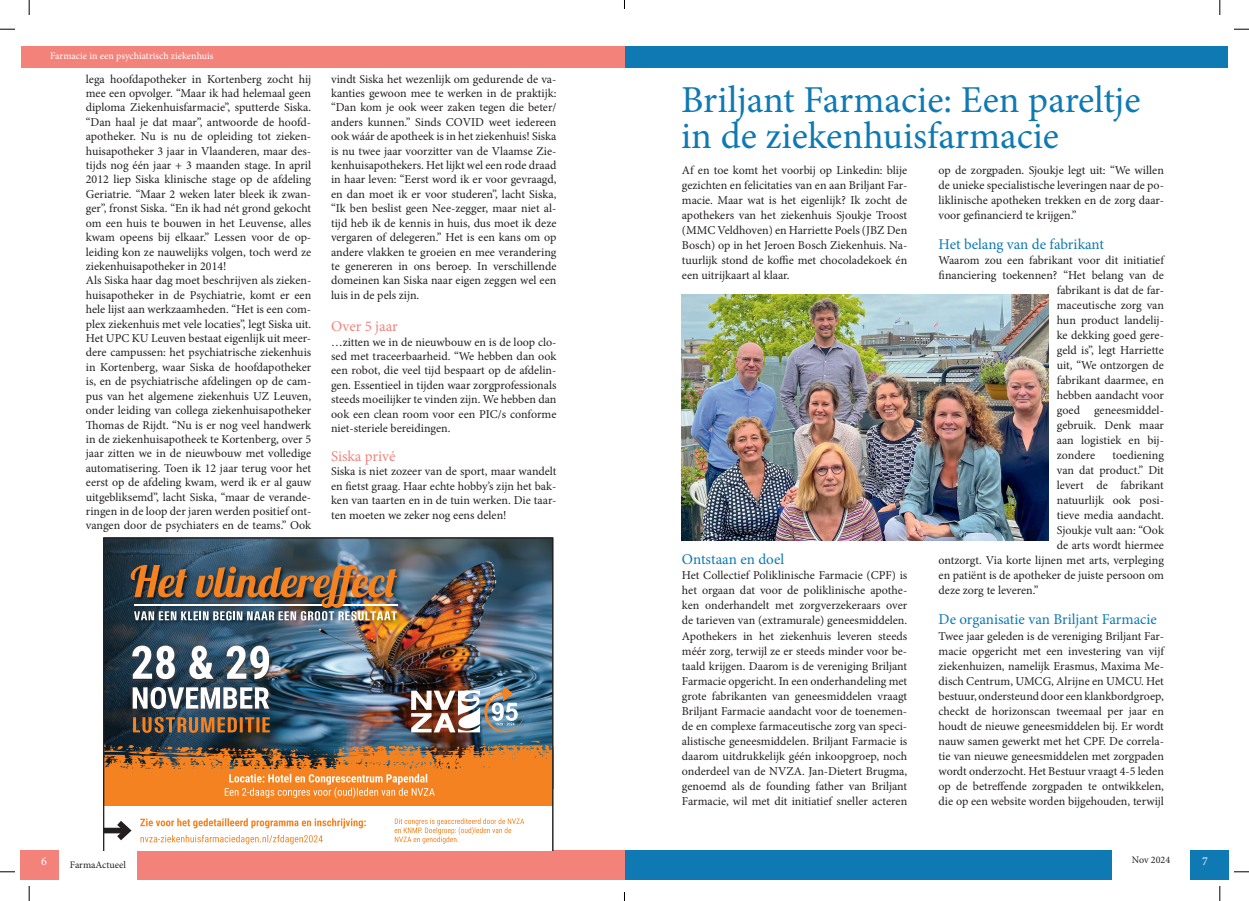
<style>
.page{position:relative;width:1249px;height:901px;background:#fff}
.page>*{position:absolute;margin:0;border:0;box-sizing:border-box;transform-origin:0 0}
.t1{font:38px/36px "Minion Pro";color:#0e79b3}
.t2{font:15px "Minion Pro";color:#0e79b3}
.t3{font:15px "Minion Pro";letter-spacing:-.005em;color:#f3827a}
.t4{font:12px/14.4px "Minion Pro";color:#231f20;text-align:justify}
.t5{font:12px "Minion Pro";color:#fff}
.t6{font:10px "Minion Pro";color:#fff}
.t7{font:10px "Minion Pro";color:#231f20}
</style>
<div class="page">
<div style="left:624px;top:850px;width:488px;height:30px;background:#0e79b3"></div>
<div style="left:137px;top:850px;width:487px;height:30px;background:#f3827a"></div>
<div style="left:1190px;top:850px;width:38px;height:30px;background:#0e79b3"></div>
<div style="left:21px;top:850px;width:38px;height:30px;background:#f3827a"></div>
<div style="left:624px;top:47px;width:604px;height:21px;background:#0e79b3"></div>
<div style="left:21px;top:47px;width:603px;height:21px;background:#f3827a"></div>
<img style="left:103px;top:537px;width:450px;height:313px">
<img style="left:682px;top:294px;width:366px;height:246px">
<svg style="left:0;top:29px;width:15px;height:1px"></svg>
<svg style="left:1234px;top:29px;width:15px;height:1px"></svg>
<svg style="left:0;top:871px;width:15px;height:1px"></svg>
<svg style="left:1234px;top:871px;width:15px;height:1px"></svg>
<svg style="left:29px;top:0;width:1px;height:15px"></svg>
<svg style="left:29px;top:886px;width:1px;height:14px"></svg>
<svg style="left:1219px;top:0;width:2px;height:15px"></svg>
<svg style="left:1219px;top:886px;width:2px;height:14px"></svg>
<p class="t6" style="left:50px;top:49px;width:165px">Farmacie in een psychiatrisch ziekenhuis</p>
<p class="t4" style="left:86px;top:72px;width:227px;text-align:left">lega hoofdapotheker in Kortenberg zocht hij mee een opvolger. “Maar ik had helemaal geen diploma Ziekenhuisfarmacie”, sputterde Siska. “Dan haal je dat maar”, antwoorde de hoofd&shy;apotheker. Nu is nu de opleiding tot zieken&shy;huisapotheker 3 jaar in Vlaanderen, maar des&shy;tijds nog één jaar + 3 maanden stage. In april 2012 liep Siska klinische stage op de afdeling Geriatrie. “Maar 2 weken later bleek ik zwan&shy;ger”, fronst Siska. “En ik had nét grond gekocht om een huis te bouwen in het Leuvense, alles kwam opeens bij elkaar.” Lessen voor de op&shy;leiding kon ze nauwelijks volgen, toch werd ze ziekenhuisapotheker in 2014!<br>Als Siska haar dag moet beschrijven als zieken&shy;huisapotheker in de Psychiatrie, komt er een hele lijst aan werkzaamheden. “Het is een com&shy;plex ziekenhuis met vele locaties”, legt Siska uit.<br>Het UPC KU Leuven bestaat eigenlijk uit meer&shy;dere campussen: het psychiatrische ziekenhuis in Kortenberg, waar Siska de hoofdapotheker is, en de psychiatrische afdelingen op de cam&shy;pus van het algemene ziekenhuis UZ Leuven, onder leiding van collega ziekenhuisapotheker Thomas de Rijdt. “Nu is er nog veel handwerk in de ziekenhuisapotheek te Kortenberg, over 5 jaar zitten we in de nieuwbouw met volledige automatisering. Toen ik 12 jaar terug voor het eerst op de afdeling kwam, werd ik er al gauw uitgebliksemd”, lacht Siska, “maar de verande&shy;ringen in de loop der jaren werden positief ont&shy;vangen door de psychiaters en de teams.” Ook</p>
<p class="t4" style="left:331px;top:72px;width:227px">vindt Siska het wezenlijk om gedurende de va&shy;kanties gewoon mee te werken in de praktijk: “Dan kom je ook weer zaken tegen die beter/ anders kunnen.” Sinds COVID weet iedereen ook wáár de apotheek is in het ziekenhuis! Siska is nu twee jaar voorzitter van de Vlaamse Zie&shy;kenhuisapothekers. Het lijkt wel een rode draad in haar leven: “Eerst word ik er voor gevraagd, en dan moet ik er voor studeren”, lacht Siska, “Ik ben beslist geen Nee-zegger, maar niet al&shy;tijd heb ik de kennis in huis, dus moet ik deze vergaren of delegeren.” Het is een kans om op andere vlakken te groeien en mee verandering te genereren in ons beroep. In verschillende domeinen kan Siska naar eigen zeggen wel een luis in de pels zijn.</p>
<p class="t3" style="left:331px;top:316px;width:68px">Over 5 jaar</p>
<p class="t4" style="left:331px;top:334px;width:227px">…zitten we in de nieuwbouw en is de loop clo&shy;sed met traceerbaarheid. “We hebben dan ook een robot, die veel tijd bespaart op de afdelin&shy;gen. Essentieel in tijden waar zorgprofessionals steeds moeilijker te vinden zijn. We hebben dan ook een clean room voor een PIC/s conforme niet-steriele bereidingen.</p>
<p class="t3" style="left:331px;top:446px;width:66px">Siska privé</p>
<p class="t4" style="left:331px;top:464px;width:227px">Siska is niet zozeer van de sport, maar wandelt en fietst graag. Haar echte hobby’s zijn het bak&shy;ken van taarten en in de tuin werken. Die taar&shy;ten moeten we zeker nog eens delen!</p>
<h1 class="t1" style="left:681px;top:82px;width:461px">Briljant Farmacie: Een pareltje in de ziekenhuisfarmacie</h1>
<p class="t4" style="left:682px;top:163px;width:227px;line-height:15px">Af en toe komt het voorbij op Linkedin: blije gezichten en felicitaties van en aan Briljant Far&shy;macie. Maar wat is het eigenlijk? Ik zocht de apothekers van het ziekenhuis Sjoukje Troost (MMC Veldhoven) en Harriette Poels (JBZ Den Bosch) op in het Jeroen Bosch Ziekenhuis. Na&shy;tuurlijk stond de koffie met chocoladekoek én een uitrijkaart al klaar.</p>
<p class="t2" style="left:682px;top:549px;width:104px">Ontstaan en doel</p>
<p class="t4" style="left:682px;top:568px;width:227px;line-height:15px">Het Collectief Poliklinische Farmacie (CPF) is het orgaan dat voor de poliklinische apothe&shy;ken onderhandelt met zorgverzekeraars over de tarieven van (extramurale) geneesmiddelen.<br>Apothekers in het ziekenhuis leveren steeds méér zorg, terwijl ze er steeds minder voor be&shy;taald krijgen. Daarom is de vereniging Briljant Farmacie opgericht. In een onderhandeling met grote fabrikanten van geneesmiddelen vraagt Briljant Farmacie aandacht voor de toenemen&shy;de en complexe farmaceutische zorg van speci&shy;alistische geneesmiddelen. Briljant Farmacie is daarom uitdrukkelijk géén inkoopgroep, noch onderdeel van de NVZA. Jan-Dietert Brugma, genoemd als de founding father van Briljant Farmacie, wil met dit initiatief sneller acteren</p>
<p class="t4" style="left:939px;top:163px;width:227px;line-height:15px">op de zorgpaden. Sjoukje legt uit: “We willen de unieke specialistische leveringen naar de po&shy;liklinische apotheken trekken en de zorg daar&shy;voor gefinancierd te krijgen.”</p>
<p class="t2" style="left:939px;top:234px;width:167px">Het belang van de fabrikant</p>
<p class="t4" style="left:939px;top:253px;width:227px">Waarom zou een fabrikant voor dit initiatief</p>
<p class="t4" style="left:939px;top:268px;width:227px">financiering toekennen? “Het belang van de</p>
<p class="t4" style="left:1057px;top:283px;width:109px">fabrikant is dat de far-</p>
<p class="t4" style="left:1057px;top:298px;width:109px">maceutische zorg van</p>
<p class="t4" style="left:1057px;top:313px;width:109px">hun product landelij-</p>
<p class="t4" style="left:1057px;top:328px;width:109px">ke dekking goed gere-</p>
<p class="t4" style="left:1057px;top:343px;width:109px">geld is”, legt Harriette</p>
<p class="t4" style="left:1057px;top:358px;width:109px">uit, “We ontzorgen de</p>
<p class="t4" style="left:1057px;top:373px;width:109px">fabrikant daarmee, en</p>
<p class="t4" style="left:1057px;top:388px;width:109px">hebben aandacht voor</p>
<p class="t4" style="left:1057px;top:403px;width:109px">goed geneesmiddel-</p>
<p class="t4" style="left:1057px;top:418px;width:109px">gebruik. Denk maar</p>
<p class="t4" style="left:1057px;top:433px;width:109px">aan logistiek en bij-</p>
<p class="t4" style="left:1057px;top:448px;width:40px">zondere</p>
<p class="t4" style="left:1112px;top:448px;width:53px">toediening</p>
<p class="t4" style="left:1057px;top:463px;width:109px">van dat product.” Dit</p>
<p class="t4" style="left:1057px;top:478px;width:109px">levert de fabrikant</p>
<p class="t4" style="left:1057px;top:493px;width:109px">natuurlijk ook posi-</p>
<p class="t4" style="left:1057px;top:508px;width:109px">tieve media aandacht.</p>
<p class="t4" style="left:1057px;top:523px;width:109px">Sjoukje vult aan: “Ook</p>
<p class="t4" style="left:1057px;top:538px;width:109px">de arts wordt hiermee</p>
<p class="t4" style="left:939px;top:553px;width:227px">ontzorgt. Via korte lijnen met arts, verpleging</p>
<p class="t4" style="left:939px;top:568px;width:227px">en patiënt is de apotheker de juiste persoon om</p>
<p class="t4" style="left:939px;top:583px;width:102px">deze zorg te leveren.”</p>
<p class="t2" style="left:939px;top:609px;width:220px">De organisatie van Briljant Farmacie</p>
<p class="t4" style="left:939px;top:628px;width:227px;line-height:15px">Twee jaar geleden is de vereniging Briljant Far&shy;macie opgericht met een investering van vijf ziekenhuizen, namelijk Erasmus, Maxima Me&shy;disch Centrum, UMCG, Alrijne en UMCU. Het bestuur, ondersteund door een klankbordgroep, checkt de horizonscan tweemaal per jaar en houdt de nieuwe geneesmiddelen bij. Er wordt nauw samen gewerkt met het CPF. De correla&shy;tie van nieuwe geneesmiddelen met zorgpaden wordt onderzocht. Het Bestuur vraagt 4-5 leden op de betreffende zorgpaden te ontwikkelen, die op een website worden bijgehouden, terwijl</p>
<p class="t5" style="left:41px;top:852px;width:7px">6</p>
<p class="t7" style="left:1132px;top:853px;width:40px">Nov 2024</p>
<p class="t5" style="left:1202px;top:852px;width:7px">7</p>
<p class="t7" style="left:70px;top:857px;width:57px">FarmaActueel</p>
</div>
